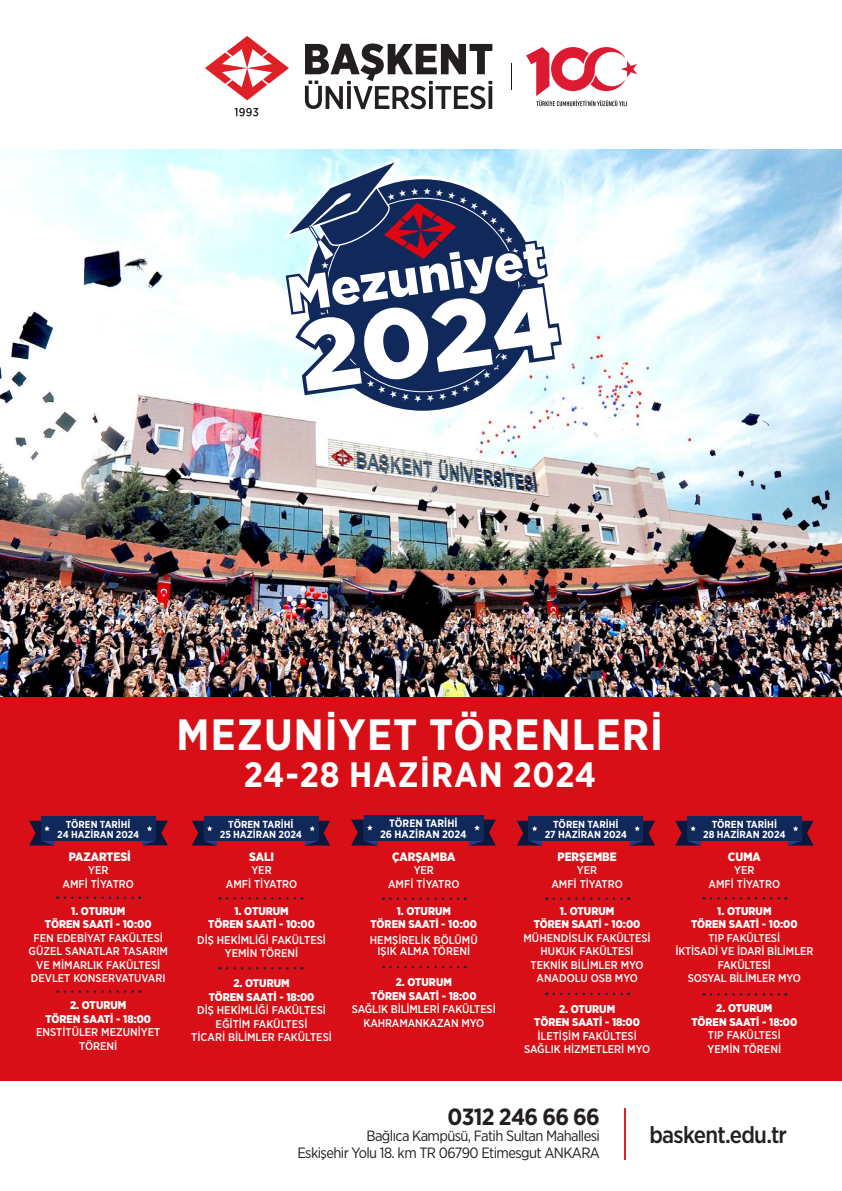
<style>
.page{position:relative;width:842px;height:1191px;background:#fff}
.page>*{position:absolute;margin:0;border:0;box-sizing:border-box;transform-origin:0 0}
.t1{font:900 98.5px "Gotham";color:#fff}
.t2{font:700 43.8px "Gotham Narrow";letter-spacing:.025em;color:#fff}
.t3{font:700 35.2px "Gotham Narrow";letter-spacing:.025em;color:#fff}
.t4{font:500 23.4px "Gotham Narrow";letter-spacing:-.03em;color:#231f20}
.t5{font:700 23.4px "Gotham Narrow";letter-spacing:-.025em;color:#231f20}
.t6{font:14.9px "Gotham Narrow";letter-spacing:-.04em;color:#231f20}
.t7{font:900 12.1px "Gotham Narrow";color:#fff}
.t8{font:500 11.2px/13.5px "Gotham Narrow";color:#fff;text-align:center}
.t9{font:900 11.2px "Gotham Narrow";color:#fff}
.t10{font:700 10.7px "Gotham Narrow";color:#fff}
.t11{font:700 10.2px "Gotham Narrow";color:#fff}
.t12{font:700 10.1px "Gotham Narrow";color:#fff}
</style>
<div class="page">
<img style="left:0;top:149px;width:842px;height:548px">
<hr style="left:624px;top:1108px;width:1px;height:51px;background:#df2027">
<div style="left:0;top:697px;width:842px;height:384px;background:#d80f16"></div>
<svg style="left:511px;top:63px;width:1px;height:27px"></svg>
<svg style="left:526px;top:47px;width:111px;height:59px"></svg>
<svg style="left:305px;top:43px;width:187px;height:66px"></svg>
<svg style="left:205px;top:36px;width:84px;height:64px"></svg>
<svg style="left:235px;top:108px;width:23px;height:8px"></svg>
<div style="left:687px;top:816px;width:115px;height:25px;background:#10295a"></div>
<svg style="left:675px;top:820px;width:25px;height:25px"></svg>
<svg style="left:788px;top:820px;width:25px;height:25px"></svg>
<svg style="left:711px;top:897px;width:75px;height:2px"></svg>
<svg style="left:711px;top:993px;width:75px;height:2px"></svg>
<div style="left:529px;top:816px;width:114px;height:25px;background:#10295a"></div>
<svg style="left:517px;top:816px;width:25px;height:29px"></svg>
<svg style="left:630px;top:817px;width:25px;height:28px"></svg>
<svg style="left:554px;top:897px;width:75px;height:3px"></svg>
<svg style="left:554px;top:992px;width:75px;height:3px"></svg>
<div style="left:364px;top:815px;width:119px;height:26px;background:#10295a"></div>
<svg style="left:351px;top:815px;width:26px;height:30px"></svg>
<svg style="left:469px;top:815px;width:27px;height:30px"></svg>
<svg style="left:390px;top:897px;width:76px;height:3px"></svg>
<svg style="left:390px;top:965px;width:76px;height:3px"></svg>
<div style="left:204px;top:816px;width:114px;height:25px;background:#10295a"></div>
<svg style="left:192px;top:816px;width:25px;height:29px"></svg>
<svg style="left:305px;top:816px;width:25px;height:29px"></svg>
<svg style="left:227px;top:897px;width:75px;height:2px"></svg>
<svg style="left:227px;top:967px;width:75px;height:2px"></svg>
<div style="left:41px;top:816px;width:115px;height:25px;background:#10295a"></div>
<svg style="left:29px;top:820px;width:25px;height:25px"></svg>
<svg style="left:142px;top:820px;width:26px;height:25px"></svg>
<svg style="left:65px;top:896px;width:75px;height:3px"></svg>
<svg style="left:65px;top:990px;width:75px;height:2px"></svg>
<svg style="left:283px;top:153px;width:267px;height:249px"></svg>
<h1 class="t1" style="left:290px;top:289px;width:263px;rotate:-8deg">2024</h1>
<p class="t12" style="left:66px;top:817px;width:65px">TÖREN TARİHİ</p>
<p class="t12" style="left:57px;top:827px;width:83px">24 HAZİRAN 2024</p>
<p class="t7" style="left:69px;top:848px;width:63px">PAZARTESİ</p>
<p class="t8" style="left:88px;top:863px;width:22px">YER</p>
<p class="t8" style="left:62px;top:877px;width:73px">AMFİ TİYATRO</p>
<p class="t9" style="left:71px;top:903px;width:56px">1. OTURUM</p>
<p class="t9" style="left:45px;top:917px;width:108px">TÖREN SAATİ - 10:00</p>
<p class="t8" style="left:34px;top:931px;width:131px">FEN EDEBİYAT FAKÜLTESİ</p>
<p class="t8" style="left:29px;top:944px;width:141px">GÜZEL SANATLAR TASARIM<br>VE MİMARLIK FAKÜLTESİ</p>
<p class="t8" style="left:31px;top:971px;width:136px">DEVLET KONSERVATUVARI</p>
<p class="t9" style="left:70px;top:998px;width:58px">2. OTURUM</p>
<p class="t9" style="left:45px;top:1011px;width:107px">TÖREN SAATİ - 18:00</p>
<p class="t8" style="left:36px;top:1025px;width:126px">ENSTİTÜLER MEZUNİYET<br>TÖRENİ</p>
<p class="t2" style="left:177px;top:707px;width:488px">MEZUNIYET TÖRENLERI</p>
<p class="t3" style="left:244px;top:752px;width:354px">24-28 HAZİRAN 2024</p>
<p class="t11" style="left:228px;top:817px;width:65px">TÖREN TARİHİ</p>
<p class="t11" style="left:220px;top:827px;width:84px">25 HAZİRAN 2024</p>
<p class="t7" style="left:249px;top:848px;width:26px">SALI</p>
<p class="t8" style="left:251px;top:863px;width:22px">YER</p>
<p class="t8" style="left:226px;top:877px;width:73px">AMFİ TİYATRO</p>
<p class="t9" style="left:234px;top:903px;width:56px">1. OTURUM</p>
<p class="t9" style="left:208px;top:917px;width:108px">TÖREN SAATİ - 10:00</p>
<p class="t8" style="left:197px;top:933px;width:130px">DİŞ HEKİMLİĞİ FAKÜLTESİ</p>
<p class="t8" style="left:225px;top:945px;width:75px">YEMİN TÖRENİ</p>
<p class="t9" style="left:233px;top:976px;width:58px">2. OTURUM</p>
<p class="t9" style="left:209px;top:989px;width:107px">TÖREN SAATİ - 18:00</p>
<p class="t8" style="left:197px;top:1003px;width:130px">DİŞ HEKİMLİĞİ FAKÜLTESİ</p>
<p class="t8" style="left:216px;top:1016px;width:93px">EĞİTİM FAKÜLTESİ</p>
<p class="t8" style="left:191px;top:1030px;width:142px">TİCARİ BİLİMLER FAKÜLTESİ</p>
<p class="t10" style="left:389px;top:816px;width:68px">TÖREN TARİHİ</p>
<p class="t10" style="left:380px;top:827px;width:88px">26 HAZİRAN 2024</p>
<p class="t7" style="left:392px;top:848px;width:65px">ÇARŞAMBA</p>
<p class="t8" style="left:414px;top:863px;width:22px">YER</p>
<p class="t8" style="left:388px;top:877px;width:73px">AMFİ TİYATRO</p>
<p class="t9" style="left:397px;top:903px;width:56px">1. OTURUM</p>
<p class="t9" style="left:371px;top:917px;width:108px">TÖREN SAATİ - 10:00</p>
<p class="t8" style="left:370px;top:933px;width:109px">HEMŞİRELİK BÖLÜMÜ</p>
<p class="t8" style="left:377px;top:944px;width:94px">IŞIK ALMA TÖRENİ</p>
<p class="t9" style="left:396px;top:974px;width:58px">2. OTURUM</p>
<p class="t9" style="left:371px;top:988px;width:107px">TÖREN SAATİ - 18:00</p>
<p class="t8" style="left:352px;top:1002px;width:145px">SAĞLIK BİLİMLERİ FAKÜLTESİ</p>
<p class="t8" style="left:364px;top:1015px;width:122px">KAHRAMANKAZAN MYO</p>
<p class="t11" style="left:553px;top:817px;width:65px">TÖREN TARİHİ</p>
<p class="t11" style="left:545px;top:827px;width:84px">27 HAZİRAN 2024</p>
<p class="t7" style="left:557px;top:848px;width:61px">PERŞEMBE</p>
<p class="t8" style="left:577px;top:863px;width:22px">YER</p>
<p class="t8" style="left:551px;top:877px;width:73px">AMFİ TİYATRO</p>
<p class="t9" style="left:560px;top:903px;width:56px">1. OTURUM</p>
<p class="t9" style="left:534px;top:917px;width:108px">TÖREN SAATİ - 10:00</p>
<p class="t8" style="left:523px;top:931px;width:129px">MÜHENDİSLİK FAKÜLTESİ</p>
<p class="t8" style="left:541px;top:944px;width:95px">HUKUK FAKÜLTESİ</p>
<p class="t8" style="left:531px;top:958px;width:115px">TEKNİK BİLİMLER MYO</p>
<p class="t8" style="left:536px;top:971px;width:103px">ANADOLU OSB MYO</p>
<p class="t9" style="left:559px;top:1001px;width:58px">2. OTURUM</p>
<p class="t9" style="left:534px;top:1015px;width:107px">TÖREN SAATİ - 18:00</p>
<p class="t8" style="left:537px;top:1029px;width:101px">İLETİŞİM FAKÜLTESİ</p>
<p class="t8" style="left:524px;top:1042px;width:128px">SAĞLIK HİZMETLERİ MYO</p>
<p class="t11" style="left:712px;top:817px;width:65px">TÖREN TARİHİ</p>
<p class="t11" style="left:703px;top:827px;width:84px">28 HAZİRAN 2024</p>
<p class="t7" style="left:728px;top:848px;width:34px">CUMA</p>
<p class="t8" style="left:734px;top:863px;width:22px">YER</p>
<p class="t8" style="left:709px;top:877px;width:73px">AMFİ TİYATRO</p>
<p class="t9" style="left:717px;top:903px;width:56px">1. OTURUM</p>
<p class="t9" style="left:691px;top:917px;width:108px">TÖREN SAATİ - 10:00</p>
<p class="t8" style="left:709px;top:931px;width:73px">TIP FAKÜLTESİ</p>
<p class="t8" style="left:675px;top:944px;width:139px">İKTİSADİ VE İDARİ BİLİMLER<br>FAKÜLTESİ</p>
<p class="t8" style="left:688px;top:971px;width:114px">SOSYAL BİLİMLER MYO</p>
<p class="t9" style="left:716px;top:1001px;width:58px">2. OTURUM</p>
<p class="t9" style="left:691px;top:1014px;width:107px">TÖREN SAATİ - 18:00</p>
<p class="t8" style="left:708px;top:1028px;width:74px">TIP FAKÜLTESİ</p>
<p class="t8" style="left:708px;top:1041px;width:75px">YEMİN TÖRENİ</p>
<p class="t5" style="left:447px;top:1101px;width:154px">0312 246 66 66</p>
<p class="t6" style="left:366px;top:1126px;width:235px">Bağlıca Kampüsü, Fatih Sultan Mahallesi</p>
<p class="t6" style="left:297px;top:1143px;width:304px">Eskişehir Yolu 18. km TR 06790 Etimesgut ANKARA</p>
<p class="t4" style="left:649px;top:1120px;width:139px">baskent.edu.tr</p>
</div>
